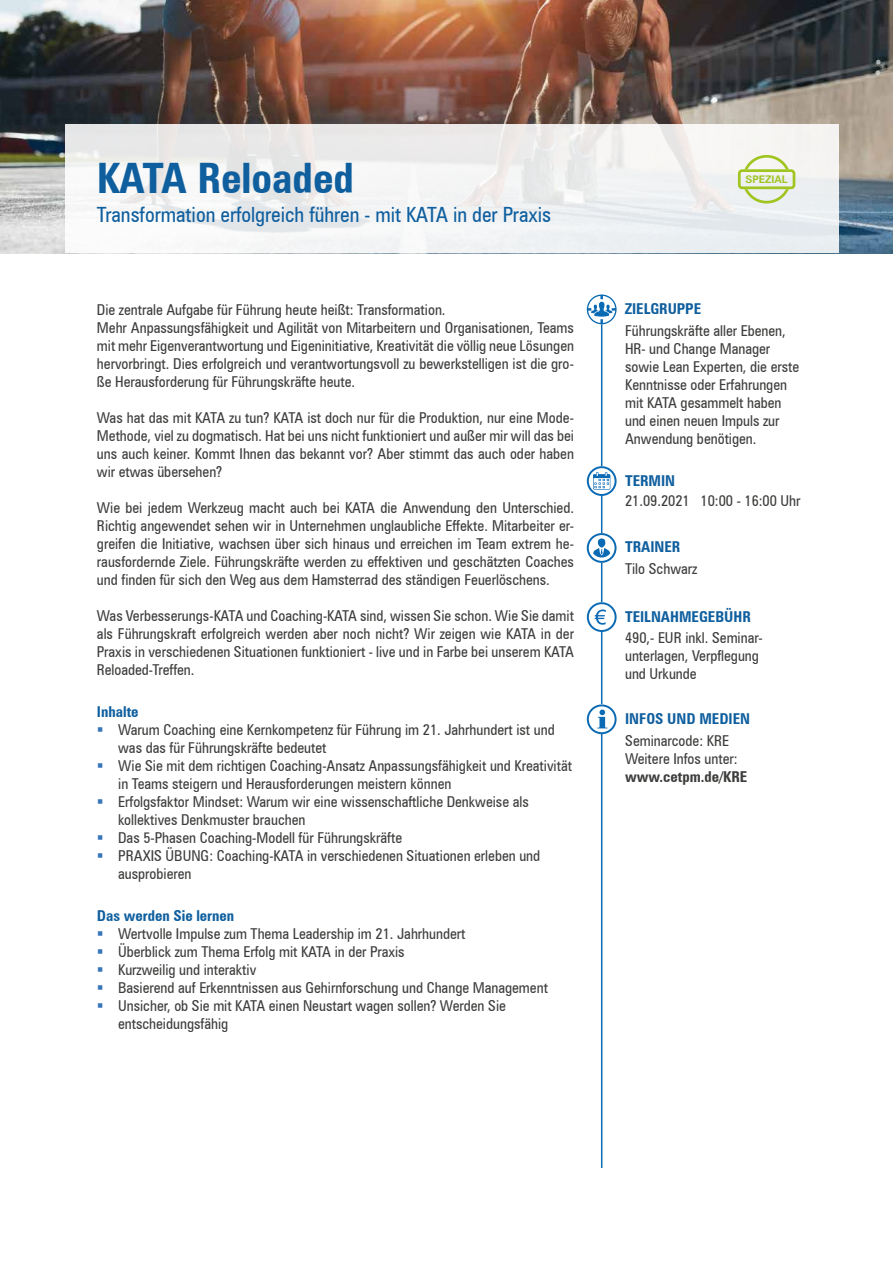
<style>
.page{position:relative;width:893px;height:1263px;background:#fff}
.page>*{position:absolute;margin:0;border:0;box-sizing:border-box;transform-origin:0 0}
.t1{font:700 condensed 42px "Zurich BT";color:#0f5f9f}
.t2{font:condensed 21px "Zurich BT";color:#0f5f9f}
.t3{font:condensed 15px/18px "Zurich BT";color:#3d3d3c}
.t4{font:700 condensed 15px "Zurich BT";color:#0f5f9f}
.t5{font:700 condensed 15px "Zurich BT";color:#3d3d3c}
.t6{font:700 10.5px "Zurich BT";color:#a1c520}
</style>
<div class="page">
<img style="left:0;top:0;width:893px;height:253px">
<hr style="left:601px;top:324px;width:1px;height:844px;background:#0a6ab3">
<svg style="left:587px;top:466px;width:30px;height:30px"></svg>
<svg style="left:587px;top:533px;width:29px;height:30px"></svg>
<svg style="left:587px;top:602px;width:30px;height:30px"></svg>
<div style="left:65px;top:125px;width:774px;height:128px;background:linear-gradient(to right,#f1f1f1,#edeff0)"></div>
<svg style="left:744px;top:155px;width:45px;height:14px"></svg>
<svg style="left:744px;top:189px;width:45px;height:15px"></svg>
<div style="left:738px;top:169px;width:57px;height:20px;border:3px solid #a1c520;border-radius:3px"></div>
<svg style="left:587px;top:294px;width:30px;height:30px"></svg>
<svg style="left:587px;top:704px;width:30px;height:30px"></svg>
<h1 class="t1" style="left:97px;top:153px;width:258px">KATA Reloaded</h1>
<h2 class="t2" style="left:97px;top:202px;width:456px">Transformation erfolgreich führen - mit KATA in der Praxis</h2>
<p class="t3" style="left:97px;top:300px;width:479px">Die zentrale Aufgabe für Führung heute heißt: Transformation.<br>Mehr Anpassungsfähigkeit und Agilität von Mitarbeitern und Organisationen, Teams mit mehr Eigenverantwortung und Eigeninitiative, Kreativität die völlig neue Lösungen hervorbringt. Dies erfolgreich und verantwortungsvoll zu bewerkstelligen ist die gro&shy;ße Herausforderung für Führungskräfte heute.</p>
<p class="t3" style="left:97px;top:408px;width:479px;text-align:justify">Was hat das mit KATA zu tun? KATA ist doch nur für die Produktion, nur eine Mode-Methode, viel zu dogmatisch. Hat bei uns nicht funktioniert und außer mir will das bei uns auch keiner. Kommt Ihnen das bekannt vor? Aber stimmt das auch oder haben wir etwas übersehen?</p>
<p class="t3" style="left:97px;top:498px;width:479px;text-align:justify">Wie bei jedem Werkzeug macht auch bei KATA die Anwendung den Unterschied.<br>Richtig angewendet sehen wir in Unternehmen unglaubliche Effekte. Mitarbeiter er&shy;greifen die Initiative, wachsen über sich hinaus und erreichen im Team extrem he&shy;rausfordernde Ziele. Führungskräfte werden zu effektiven und geschätzten Coaches und finden für sich den Weg aus dem Hamsterrad des ständigen Feuerlöschens.</p>
<p class="t3" style="left:97px;top:606px;width:479px;text-align:justify">Was Verbesserungs-KATA und Coaching-KATA sind, wissen Sie schon. Wie Sie damit als Führungskraft erfolgreich werden aber noch nicht? Wir zeigen wie KATA in der Praxis in verschiedenen Situationen funktioniert - live und in Farbe bei unserem KATA Reloaded-Treffen.</p>
<p class="t4" style="left:97px;top:702px;width:43px">Inhalte</p>
<p class="t3" style="left:118px;top:720px;width:455px">Warum Coaching eine Kernkompetenz für Führung im 21. Jahrhundert ist und was das für Führungskräfte bedeutet<br>Wie Sie mit dem richtigen Coaching-Ansatz Anpassungsfähigkeit und Kreativität in Teams steigern und Herausforderungen meistern können<br>Erfolgsfaktor Mindset: Warum wir eine wissenschaftliche Denkweise als kollektives Denkmuster brauchen<br>Das 5-Phasen Coaching-Modell für Führungskräfte<br>PRAXIS ÜBUNG: Coaching-KATA in verschiedenen Situationen erleben und ausprobieren</p>
<p class="t4" style="left:97px;top:906px;width:139px">Das werden Sie lernen</p>
<p class="t3" style="left:118px;top:924px;width:431px">Wertvolle Impulse zum Thema Leadership im 21. Jahrhundert<br>Überblick zum Thema Erfolg mit KATA in der Praxis<br>Kurzweilig und interaktiv<br>Basierend auf Erkenntnissen aus Gehirnforschung und Change Management Unsicher, ob Sie mit KATA einen Neustart wagen sollen? Werden Sie entscheidungsfähig</p>
<p class="t6" style="left:745px;top:173px;width:44px">SPEZIAL</p>
<p class="t4" style="left:625px;top:299px;width:78px">ZIELGRUPPE</p>
<p class="t3" style="left:625px;top:321px;width:176px">Führungskräfte aller Ebenen,<br>HR- und Change Manager sowie Lean Experten, die erste<br>Kenntnisse oder Erfahrungen mit KATA gesammelt haben und einen neuen Impuls zur<br>Anwendung benötigen.</p>
<p class="t4" style="left:625px;top:471px;width:52px">TERMIN</p>
<p class="t3" style="left:625px;top:491px;width:177px">21.09.2021 10:00 - 16:00 Uhr</p>
<p class="t4" style="left:625px;top:538px;width:57px">TRAINER</p>
<p class="t3" style="left:625px;top:560px;width:74px">Tilo Schwarz</p>
<p class="t4" style="left:625px;top:607px;width:127px">TEILNAHMEGEBÜHR</p>
<p class="t3" style="left:625px;top:629px;width:139px">490,- EUR inkl. Seminar&shy;unterlagen, Verpflegung und Urkunde</p>
<p class="t4" style="left:625px;top:709px;width:127px">INFOS UND MEDIEN</p>
<p class="t3" style="left:625px;top:731px;width:114px">Seminarcode: KRE<br>Weitere Infos unter:</p>
<p class="t5" style="left:625px;top:767px;width:124px">www.cetpm.de/KRE</p>
</div>
